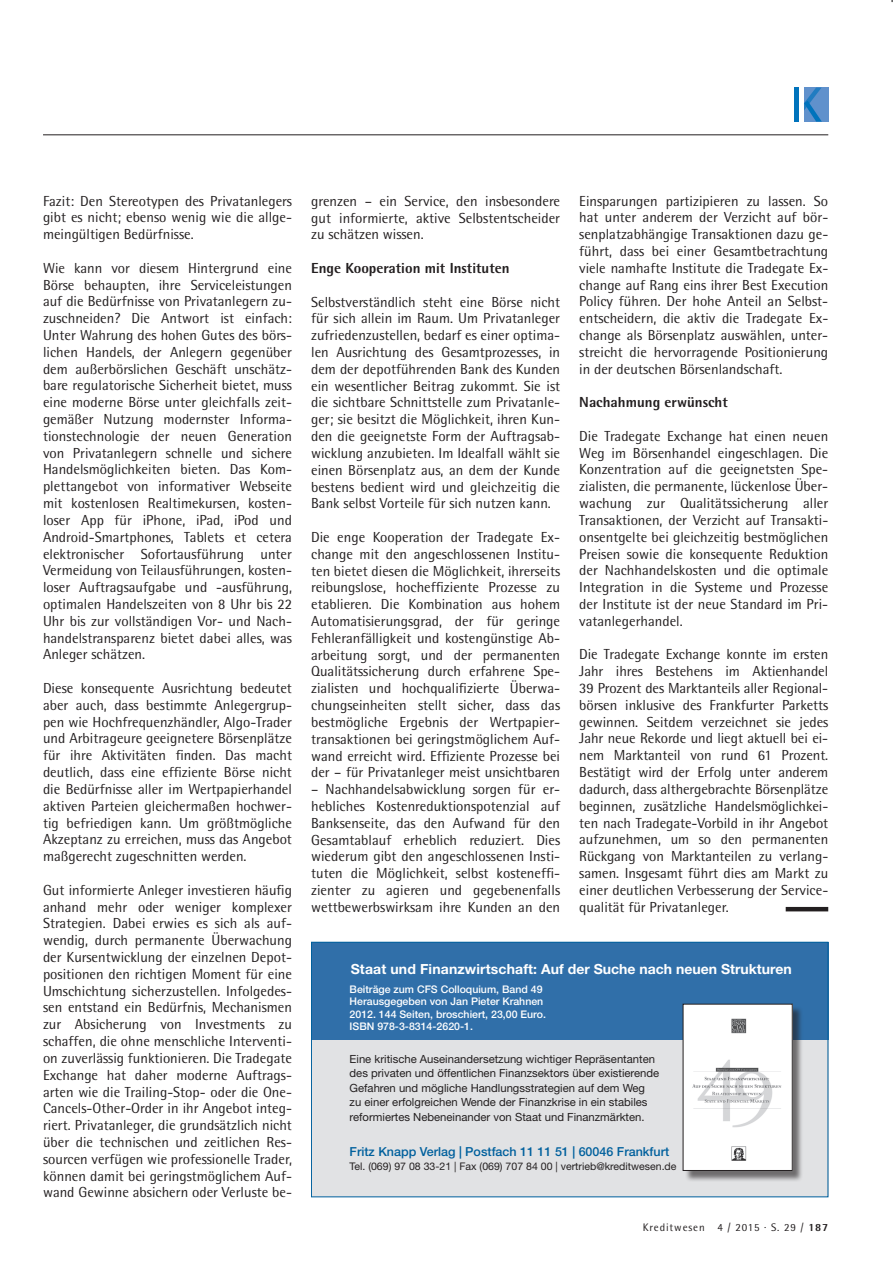
<style>
.page{position:relative;width:893px;height:1278px;background:#fff}
.page>*{position:absolute;margin:0;border:0;box-sizing:border-box;transform-origin:0 0}
.t1{font:14.55px/16.8px "Rotis Semi Sans";color:#231f20;text-align:justify}
.t2{font:800 14.55px "Rotis Semi Sans";color:#231f20}
.t3{font:700 13.95px "Helvetica Neue";color:#fff}
.t4{font:500 12.45px "Helvetica Neue";color:#00609d}
.t5{font:11.25px/14.4px "Helvetica Neue";color:#231f20}
.t6{font:10.95px "Rotis Semi Sans";letter-spacing:.08em;color:#231f20}
.t7{font:500 10.5px/12.6px "Helvetica Neue";color:#fff}
.t8{font:10.5px "Helvetica Neue";color:#231f20}
.s1{font-weight:800}
</style>
<div class="page">
<hr style="left:43px;top:134px;width:784px;height:1px;background:#231f20">
<div style="left:803px;top:88px;width:25px;height:34px;background:#6091cc"></div>
<hr style="left:794px;top:88px;width:4px;height:34px;background:#0073bc">
<svg style="left:803px;top:88px;width:18px;height:34px"></svg>
<hr style="left:785px;top:907px;width:42px;height:4px;background:#231f20">
<div style="left:311px;top:1020px;width:516px;height:177px;background:#e1e2e4"></div>
<div style="left:311px;top:941px;width:516px;height:98px;background:#306fa9"></div>
<div style="left:684px;top:1005px;width:119px;height:176px;background:#231f20;opacity:.6"></div>
<img style="left:684px;top:1006px;width:106px;height:162px">
<div style="left:311px;top:941px;width:516px;height:256px;border:1px solid #00609d"></div>
<p class="t1" style="left:43px;top:192px;width:250px">Fazit: Den Stereotypen des Privatanlegers gibt es nicht; ebenso wenig wie die allge&shy;meingültigen Bedürfnisse.</p>
<p class="t1" style="left:43px;top:259px;width:250px">Wie kann vor diesem Hintergrund eine Börse behaupten, ihre Serviceleistungen auf die Bedürfnisse von Privatanlegern zu&shy;zuschneiden? Die Antwort ist einfach:<br>Unter Wahrung des hohen Gutes des börs&shy;lichen Handels, der Anlegern gegenüber dem außerbörslichen Geschäft unschätz&shy;bare regulatorische Sicherheit bietet, muss eine moderne Börse unter gleichfalls zeit&shy;gemäßer Nutzung modernster Informa&shy;tionstechnologie der neuen Generation von Privatanlegern schnelle und sichere Handelsmöglichkeiten bieten. Das Kom&shy;plettangebot von informativer Webseite mit kostenlosen Realtimekursen, kosten&shy;loser App für iPhone, iPad, iPod und Android-Smartphones, Tablets et cetera elektronischer Sofortausführung unter Vermeidung von Teilausführungen, kosten&shy;loser Auftragsaufgabe und -ausführung, optimalen Handelszeiten von 8 Uhr bis 22<br>Uhr bis zur vollständigen Vor- und Nach&shy;handelstransparenz bietet dabei alles, was Anleger schätzen.</p>
<p class="t1" style="left:43px;top:679px;width:250px">Diese konsequente Ausrichtung bedeutet aber auch, dass bestimmte Anlegergrup&shy;pen wie Hochfrequenzhändler, Algo-Trader und Arbitrageure geeignetere Börsenplätze für ihre Aktivitäten finden. Das macht deutlich, dass eine effiziente Börse nicht die Bedürfnisse aller im Wertpapierhandel aktiven Parteien gleichermaßen hochwer&shy;tig befriedigen kann. Um größtmögliche Akzeptanz zu erreichen, muss das Angebot maßgerecht zugeschnitten werden.</p>
<p class="t1" style="left:43px;top:881px;width:250px">Gut informierte Anleger investieren häufig anhand mehr oder weniger komplexer Strategien. Dabei erwies es sich als auf&shy;wendig, durch permanente Überwachung der Kursentwicklung der einzelnen Depot&shy;positionen den richtigen Moment für eine Umschichtung sicherzustellen. Infolgedes&shy;sen entstand ein Bedürfnis, Mechanismen zur Absicherung von Investments zu schaffen, die ohne menschliche Interventi&shy;on zuverlässig funktionieren. Die Tradegate Exchange hat daher moderne Auftrags&shy;arten wie die Trailing-Stop- oder die One-Cancels-Other-Order in ihr Angebot integ&shy;riert. Privatanleger, die grundsätzlich nicht über die technischen und zeitlichen Res&shy;sourcen verfügen wie professionelle Trader, können damit bei geringstmöglichem Auf&shy;wand Gewinne absichern oder Verluste be-</p>
<p class="t1" style="left:311px;top:192px;width:250px">grenzen – ein Service, den insbesondere gut informierte, aktive Selbstentscheider zu schätzen wissen.</p>
<p class="t2" style="left:311px;top:259px;width:200px">Enge Kooperation mit Instituten</p>
<p class="t1" style="left:311px;top:293px;width:250px">Selbstverständlich steht eine Börse nicht für sich allein im Raum. Um Privatanleger zufriedenzustellen, bedarf es einer optima&shy;len Ausrichtung des Gesamtprozesses, in dem der depotführenden Bank des Kunden ein wesentlicher Beitrag zukommt. Sie ist die sichtbare Schnittstelle zum Privatanle&shy;ger; sie besitzt die Möglichkeit, ihren Kun&shy;den die geeignetste Form der Auftragsab&shy;wicklung anzubieten. Im Idealfall wählt sie einen Börsenplatz aus, an dem der Kunde bestens bedient wird und gleichzeitig die Bank selbst Vorteile für sich nutzen kann.</p>
<p class="t1" style="left:311px;top:528px;width:250px">Die enge Kooperation der Tradegate Ex&shy;change mit den angeschlossenen Institu&shy;ten bietet diesen die Möglichkeit, ihrerseits reibungslose, hocheffiziente Prozesse zu etablieren. Die Kombination aus hohem Automatisierungsgrad, der für geringe Fehleranfälligkeit und kostengünstige Ab&shy;arbeitung sorgt, und der permanenten Qualitätssicherung durch erfahrene Spe&shy;zialisten und hochqualifizierte Überwa&shy;chungseinheiten stellt sicher, dass das bestmögliche Ergebnis der Wertpapier&shy;transaktionen bei geringstmöglichem Auf&shy;wand erreicht wird. Effiziente Prozesse bei der – für Privatanleger meist unsichtbaren</p>
<p class="t1" style="left:311px;top:780px;width:250px">– Nachhandelsabwicklung sorgen für er&shy;hebliches Kostenreduktionspotenzial auf Banksenseite, das den Aufwand für den Gesamtablauf erheblich reduziert. Dies wiederum gibt den angeschlossenen Insti&shy;tuten die Möglichkeit, selbst kosteneffi&shy;zienter zu agieren und gegebenenfalls wettbewerbswirksam ihre Kunden an den</p>
<p class="t1" style="left:579px;top:192px;width:250px">Einsparungen partizipieren zu lassen. So hat unter anderem der Verzicht auf bör&shy;senplatzabhängige Transaktionen dazu ge&shy;führt, dass bei einer Gesamtbetrachtung viele namhafte Institute die Tradegate Ex&shy;change auf Rang eins ihrer Best Execution Policy führen. Der hohe Anteil an Selbst&shy;entscheidern, die aktiv die Tradegate Ex&shy;change als Börsenplatz auswählen, unter&shy;streicht die hervorragende Positionierung in der deutschen Börsenlandschaft.</p>
<p class="t2" style="left:579px;top:393px;width:150px">Nachahmung erwünscht</p>
<p class="t1" style="left:579px;top:427px;width:250px">Die Tradegate Exchange hat einen neuen Weg im Börsenhandel eingeschlagen. Die Konzentration auf die geeignetsten Spe&shy;zialisten, die permanente, lückenlose Über&shy;wachung zur Qualitätssicherung aller Transaktionen, der Verzicht auf Transakti&shy;onsentgelte bei gleichzeitig bestmöglichen Preisen sowie die konsequente Reduktion der Nachhandelskosten und die optimale Integration in die Systeme und Prozesse der Institute ist der neue Standard im Pri&shy;vatanlegerhandel.</p>
<p class="t1" style="left:579px;top:646px;width:250px">Die Tradegate Exchange konnte im ersten Jahr ihres Bestehens im Aktienhandel 39 Prozent des Marktanteils aller Regional&shy;börsen inklusive des Frankfurter Parketts gewinnen. Seitdem verzeichnet sie jedes Jahr neue Rekorde und liegt aktuell bei ei&shy;nem Marktanteil von rund 61 Prozent.<br>Bestätigt wird der Erfolg unter anderem dadurch, dass althergebrachte Börsenplätze beginnen, zusätzliche Handelsmöglichkei&shy;ten nach Tradegate-Vorbild in ihr Angebot aufzunehmen, um so den permanenten Rückgang von Marktanteilen zu verlang&shy;samen. Insgesamt führt dies am Markt zu einer deutlichen Verbesserung der Service&shy;qualität für Privatanleger.</p>
<p class="t3" style="left:350px;top:960px;width:442px">Staat und Finanzwirtschaft: Auf der Suche nach neuen Strukturen</p>
<p class="t7" style="left:349px;top:982px;width:198px">Beiträge zum CFS Colloquium, Band 49<br>Herausgegeben von Jan Pieter Krahnen 2012. 144 Seiten, broschiert, 23,00 Euro.<br>ISBN 978-3-8314-2620-1.</p>
<p class="t5" style="left:349px;top:1051px;width:311px">Eine kritische Auseinandersetzung wichtiger Repräsentanten des privaten und öffentlichen Finanzsektors über existierende Gefahren und mögliche Handlungsstrategien auf dem Weg zu einer erfolgreichen Wende der Finanzkrise in ein stabiles reformiertes Nebeneinander von Staat und Finanzmärkten.</p>
<p class="t4" style="left:349px;top:1144px;width:321px">Fritz Knapp Verlag | Postfach 11 11 51 | 60046 Frankfurt</p>
<p class="t8" style="left:349px;top:1160px;width:328px">Tel. (069) 97 08 33-21 | Fax (069) 707 84 00 | vertrieb@kreditwesen.de</p>
<p class="t6" style="left:642px;top:1220px;width:187px">Kreditwesen 4 / 2015 · S. 29 / <span class="s1">187</span></p>
</div>
